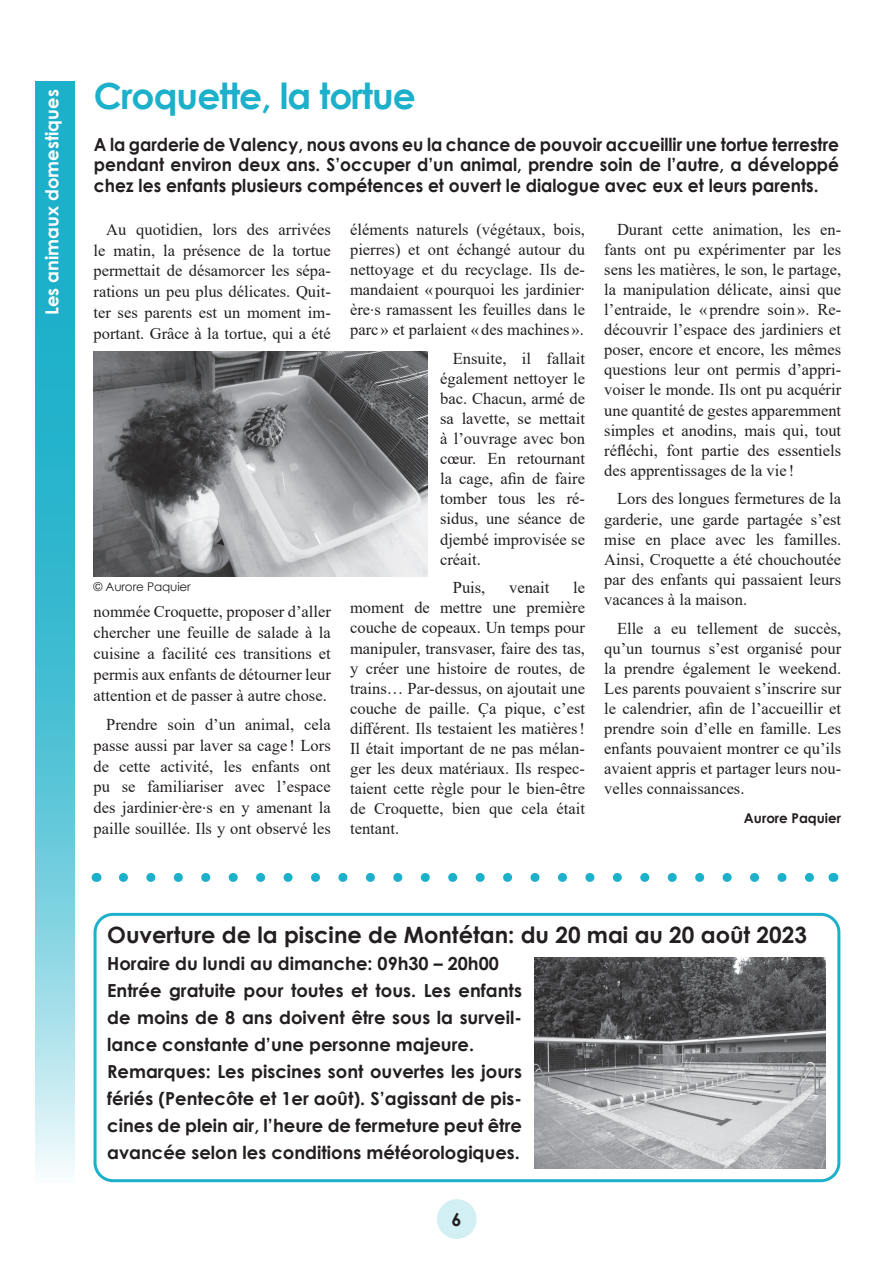
<style>
.page{position:relative;width:893px;height:1263px;background:#fff}
.page>*{position:absolute;margin:0;border:0;box-sizing:border-box;transform-origin:0 0}
.t1{font:700 36px "Century Gothic";letter-spacing:-.025em;color:#1cb0ca}
.t2{font:700 22.5px "Century Gothic";color:#231f20}
.textes{font:700 18px/27px "Century Gothic";color:#231f20;text-align:justify}
.textes-2{font:700 18px/20.2px "Century Gothic";color:#231f20;text-align:justify;scale:.95 1}
.t3{font:700 18px "Century Gothic";color:#fff}
.textes-3{font:16.5px/20.1px "Times New Roman";color:#231f20;text-align:justify}
.textes-4{font:700 13.5px "Century Gothic";color:#231f20}
.t4{font:12px "Century Gothic";letter-spacing:-.01em;color:#231f20}
</style>
<div class="page">
<div style="left:437px;top:1199px;width:40px;height:40px;background:#d2eff4;border-radius:50%"></div>
<svg style="left:35px;top:81px;width:40px;height:1089px;background:#53c3d6"></svg>
<img style="left:94px;top:352px;width:333px;height:224px">
<div style="left:94px;top:913px;width:746px;height:269px;border:3px solid #1cb0ca;border-radius:18px"></div>
<img style="left:535px;top:957px;width:290px;height:212px">
<svg style="left:123px;top:873px;width:691px;height:9px"></svg>
<p class="t3" style="left:38px;top:315px;width:227px;rotate:-90deg">Les animaux domestiques</p>
<p class="t1" style="left:94px;top:69px;width:324px">Croquette, la tortue</p>
<p class="textes-2" style="left:94px;top:134px;width:786px">A la garderie de Valency, nous avons eu la chance de pouvoir accueillir une tortue terrestre pendant environ deux ans. S’occuper d’un animal, prendre soin de l’autre, a développé chez les enfants plusieurs compétences et ouvert le dialogue avec eux et leurs parents.</p>
<p class="textes-3" style="left:94px;top:218px;width:239px;line-height:20.9px;text-indent:13px">Au quotidien, lors des arrivées le matin, la présence de la tortue permettait de désamorcer les sépa&shy;rations un peu plus délicates. Quit&shy;ter ses parents est un moment im&shy;portant. Grâce à la tortue, qui a été</p>
<p class="t4" style="left:94px;top:579px;width:99px">© Aurore Paquier</p>
<p class="textes-3" style="left:94px;top:601px;width:239px;line-height:20.9px">nommée Croquette, proposer d’aller chercher une feuille de salade à la cuisine a facilité ces transitions et permis aux enfants de détourner leur attention et de passer à autre chose.</p>
<p class="textes-3" style="left:94px;top:713px;width:239px;line-height:20.9px;text-indent:13px">Prendre soin d’un animal, cela passe aussi par laver sa cage ! Lors de cette activité, les enfants ont pu se familiariser avec l’espace des jardinier.ère.s en y amenant la paille souillée. Ils y ont observé les</p>
<p class="textes-3" style="left:350px;top:219px;width:236px">éléments naturels (végétaux, bois, pierres) et ont échangé autour du nettoyage et du recyclage. Ils de&shy;mandaient « pourquoi les jardinier. ère.s ramassent les feuilles dans le parc » et parlaient «des machines».</p>
<p class="textes-3" style="left:440px;top:348px;width:146px;text-indent:13px">Ensuite, il fallait également nettoyer le bac. Chacun, armé de sa lavette, se mettait à l’ouvrage avec bon cœur. En retournant la cage, afin de faire tomber tous les ré&shy;sidus, une séance de djembé improvisée se créait.</p>
<p class="textes-3" style="left:453px;top:577px;width:34px">Puis,</p>
<p class="textes-3" style="left:509px;top:577px;width:42px">venait</p>
<p class="textes-3" style="left:350px;top:577px;width:236px;text-indent:223px">le moment de mettre une première couche de copeaux. Un temps pour manipuler, transvaser, faire des tas, y créer une histoire de routes, de trains… Par-dessus, on ajoutait une couche de paille. Ça pique, c’est différent. Ils testaient les matières!<br>Il était important de ne pas mélan&shy;ger les deux matériaux. Ils respec&shy;taient cette règle pour le bien-être de Croquette, bien que cela était tentant.</p>
<p class="textes-3" style="left:604px;top:219px;width:238px;text-indent:13px">Durant cette animation, les en&shy;fants ont pu expérimenter par les sens les matières, le son, le partage, la manipulation délicate, ainsi que l’entraide, le «prendre soin ». Re&shy;découvrir l’espace des jardiniers et poser, encore et encore, les mêmes questions leur ont permis d’appri&shy;voiser le monde. Ils ont pu acquérir une quantité de gestes apparemment simples et anodins, mais qui, tout réfléchi, font partie des essentiels des apprentissages de la vie !</p>
<p class="textes-3" style="left:604px;top:488px;width:238px;text-indent:13px">Lors des longues fermetures de la garderie, une garde partagée s’est mise en place avec les familles.<br>Ainsi, Croquette a été chouchoutée par des enfants qui passaient leurs vacances à la maison.</p>
<p class="textes-3" style="left:604px;top:617px;width:238px;text-indent:13px">Elle a eu tellement de succès, qu’un tournus s’est organisé pour la prendre également le weekend.<br>Les parents pouvaient s’inscrire sur le calendrier, afin de l’accueillir et prendre soin d’elle en famille. Les enfants pouvaient montrer ce qu’ils avaient appris et partager leurs nou&shy;velles connaissances.</p>
<p class="textes-4" style="left:744px;top:808px;width:99px">Aurore Paquier</p>
<p class="t2" style="left:107px;top:918px;width:701px">Ouverture de la piscine de Montétan: du 20 mai au 20 août 2023</p>
<p class="textes" style="left:107px;top:949px;width:393px">Horaire du lundi au dimanche: 09h30 – 20h00</p>
<p class="textes" style="left:107px;top:976px;width:416px">Entrée gratuite pour toutes et tous. Les enfants de moins de 8 ans doivent être sous la surveil&shy;lance constante d’une personne majeure.</p>
<p class="textes" style="left:107px;top:1057px;width:416px">Remarques: Les piscines sont ouvertes les jours fériés (Pentecôte et 1er août). S’agissant de pis&shy;cines de plein air, l’heure de fermeture peut être avancée selon les conditions météorologiques.</p>
<p class="textes" style="left:451px;top:1205px;width:12px">6</p>
</div>
